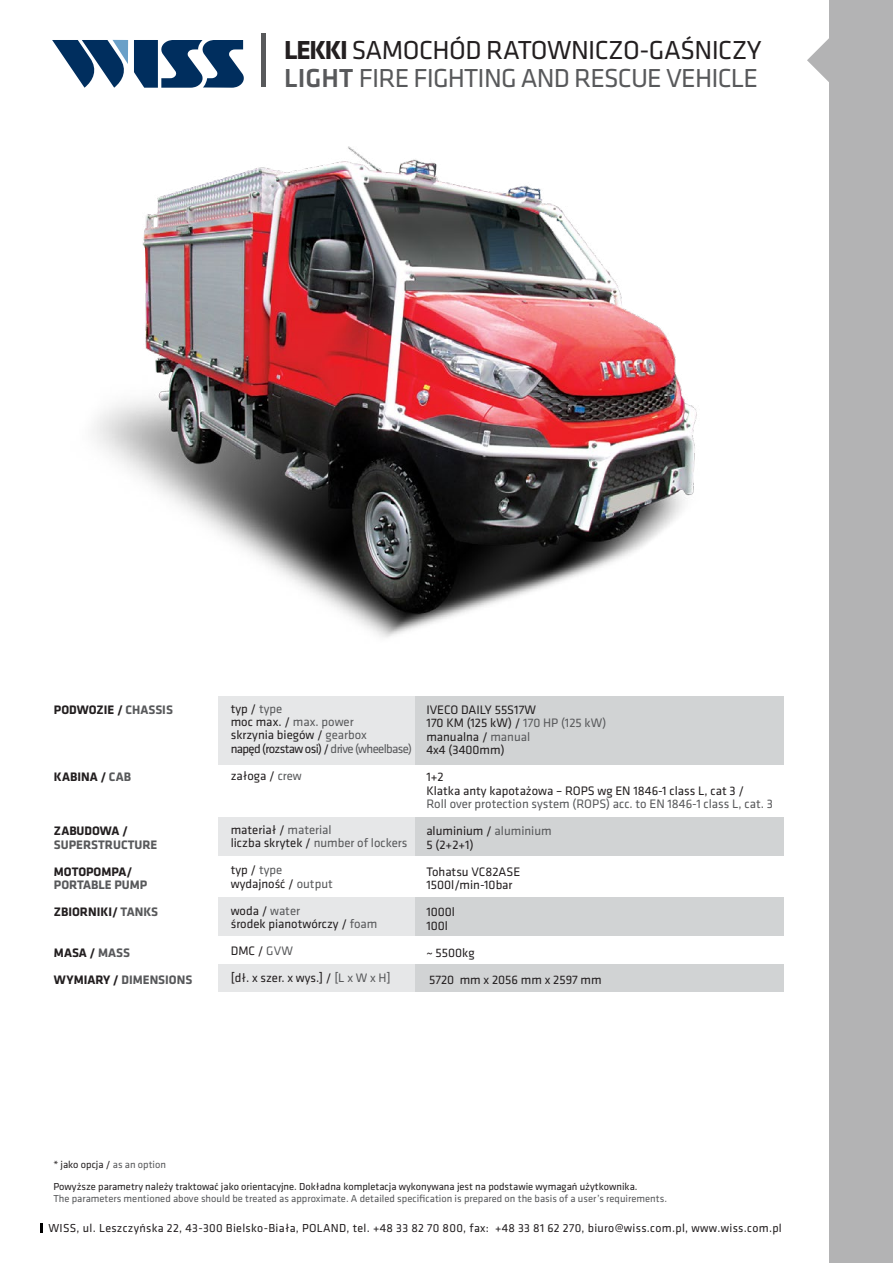
<style>
.page{position:relative;width:893px;height:1263px;background:#fff}
.page>*{position:absolute;margin:0;border:0;box-sizing:border-box;transform-origin:0 0}
.t1{font:27px/28.5px "Klavika";letter-spacing:-.03em;color:#58595b}
.t2{font:12.75px/13.5px "Klavika";color:#231f20}
.t3{font:12.75px/27px "Klavika";color:#58595b}
.t4{font:700 12.75px/27px "Klavika";color:#58595b}
.t5{font:700 12.75px "Klavika";color:#231f20}
.t6{font:12px "Klavika";letter-spacing:.025em;color:#231f20}
.t7{font:10.5px/21.6px "Klavika";color:#231f20}
.t8{font:10.5px "Klavika";color:#58595b}
.s1{font-weight:700;color:#231f20}
.s2{color:#231f20}
.s3{font-weight:500}
.s4{color:#58595b}
</style>
<div class="page">
<svg style="left:40px;top:1223px;width:3px;height:10px"></svg>
<div style="left:219px;top:964px;width:255px;height:28px;background:#e6e7e8"></div>
<div style="left:415px;top:964px;width:368px;height:28px;background:#d1d3d4"></div>
<div style="left:219px;top:897px;width:255px;height:39px;background:#e6e7e8"></div>
<div style="left:415px;top:897px;width:368px;height:39px;background:#d1d3d4"></div>
<div style="left:219px;top:696px;width:255px;height:68px;background:#e6e7e8"></div>
<div style="left:415px;top:696px;width:368px;height:68px;background:#d1d3d4"></div>
<div style="left:219px;top:818px;width:255px;height:38px;background:#e6e7e8"></div>
<div style="left:415px;top:818px;width:368px;height:38px;background:#d1d3d4"></div>
<svg style="left:134px;top:40px;width:110px;height:48px"></svg>
<svg style="left:52px;top:40px;width:76px;height:48px"></svg>
<hr style="left:261px;top:34px;width:4px;height:53px;background:#58595b">
<div style="left:829px;top:0;width:64px;height:1263px;background:#b3b3b4"></div>
<svg style="left:807px;top:38px;width:22px;height:44px"></svg>
<img style="left:93px;top:146px;width:604px;height:492px">
<h1 class="t1" style="left:284px;top:35px;width:479px"><span class="s1">LEKKI</span> <span class="s2">SAMOCHÓD RATOWNICZO-GAŚNICZY<br></span><span class="s3">LIGHT</span> FIRE FIGHTING AND RESCUE VEHICLE</h1>
<p class="t5" style="left:54px;top:700px;width:121px">PODWOZIE / <span class="s4">CHASSIS</span></p>
<p class="t5" style="left:54px;top:768px;width:79px">KABINA / <span class="s4">CAB</span></p>
<p class="t5" style="left:54px;top:822px;width:76px">ZABUDOWA /</p>
<p class="t4" style="left:54px;top:830px;width:105px">SUPERSTRUCTURE</p>
<p class="t5" style="left:54px;top:862px;width:80px">MOTOPOMPA/</p>
<p class="t4" style="left:54px;top:871px;width:106px">PORTABLE PUMP<br><span class="s2">ZBIORNIKI/</span> TANKS</p>
<p class="t4" style="left:54px;top:938px;width:140px"><span class="s2">MASA /</span> MASS<br><span class="s2">WYMIARY /</span> DIMENSIONS</p>
<p class="t2" style="left:231px;top:702px;width:183px">typ / <span class="s4">type<br></span>moc max. / <span class="s4">max. power<br></span>skrzynia biegów / <span class="s4">gearbox<br></span>napęd (rozstaw osi) / <span class="s4">drive (wheelbase)</span></p>
<p class="t2" style="left:231px;top:768px;width:73px">załoga / <span class="s4">crew</span></p>
<p class="t2" style="left:231px;top:822px;width:178px">materiał / <span class="s4">material<br></span>liczba skrytek / <span class="s4">number of lockers</span></p>
<p class="t2" style="left:231px;top:863px;width:104px">typ / <span class="s4">type </span>wydajność / <span class="s4">output</span></p>
<p class="t2" style="left:231px;top:903px;width:148px">woda / <span class="s4">water<br></span>środek pianotwórczy / <span class="s4">foam</span></p>
<p class="t2" style="left:231px;top:937px;width:161px;line-height:27px">DMC / <span class="s4">GVW<br></span>[dł. x szer. x wys.] / <span class="s4">[L x W x H]</span></p>
<p class="t2" style="left:426px;top:702px;width:182px">IVECO DAILY 55S17W<br>170 KM (125 kW) / <span class="s4">170 HP (125 kW) </span>manualna / <span class="s4">manual<br></span>4x4 (3400mm)</p>
<p class="t2" style="left:426px;top:770px;width:319px">1+2<br>Klatka anty kapotażowa – ROPS wg EN 1846-1 class L, cat 3 /</p>
<p class="t3" style="left:426px;top:790px;width:348px">Roll over protection system (ROPS) acc. to EN 1846-1 class L, cat. 3 <span class="s2">aluminium /</span> aluminium</p>
<p class="t2" style="left:426px;top:830px;width:95px;line-height:27px">5 (2+2+1)<br>Tohatsu VC82ASE</p>
<p class="t2" style="left:426px;top:871px;width:88px;line-height:27px">1500l/min-10bar<br>1000l</p>
<p class="t2" style="left:426px;top:911px;width:177px;line-height:27px">100l<br>~ 5500kg<br>5720 mm x 2056 mm x 2597 mm</p>
<p class="t7" style="left:53px;top:1153px;width:586px">* jako opcja / <span class="s4">as an option<br></span>Powyższe parametry należy traktować jako orientacyjne. Dokładna kompletacja wykonywana jest na podstawie wymagań użytkownika.</p>
<p class="t8" style="left:53px;top:1192px;width:615px">The parameters mentioned above should be treated as approximate. A detailed specification is prepared on the basis of a user’s requirements.</p>
<p class="t6" style="left:48px;top:1220px;width:735px">WISS, ul. Leszczyńska 22, 43-300 Bielsko-Biała, POLAND, tel. +48 33 82 70 800, fax: +48 33 81 62 270, biuro@wiss.com.pl, www.wiss.com.pl</p>
</div>
